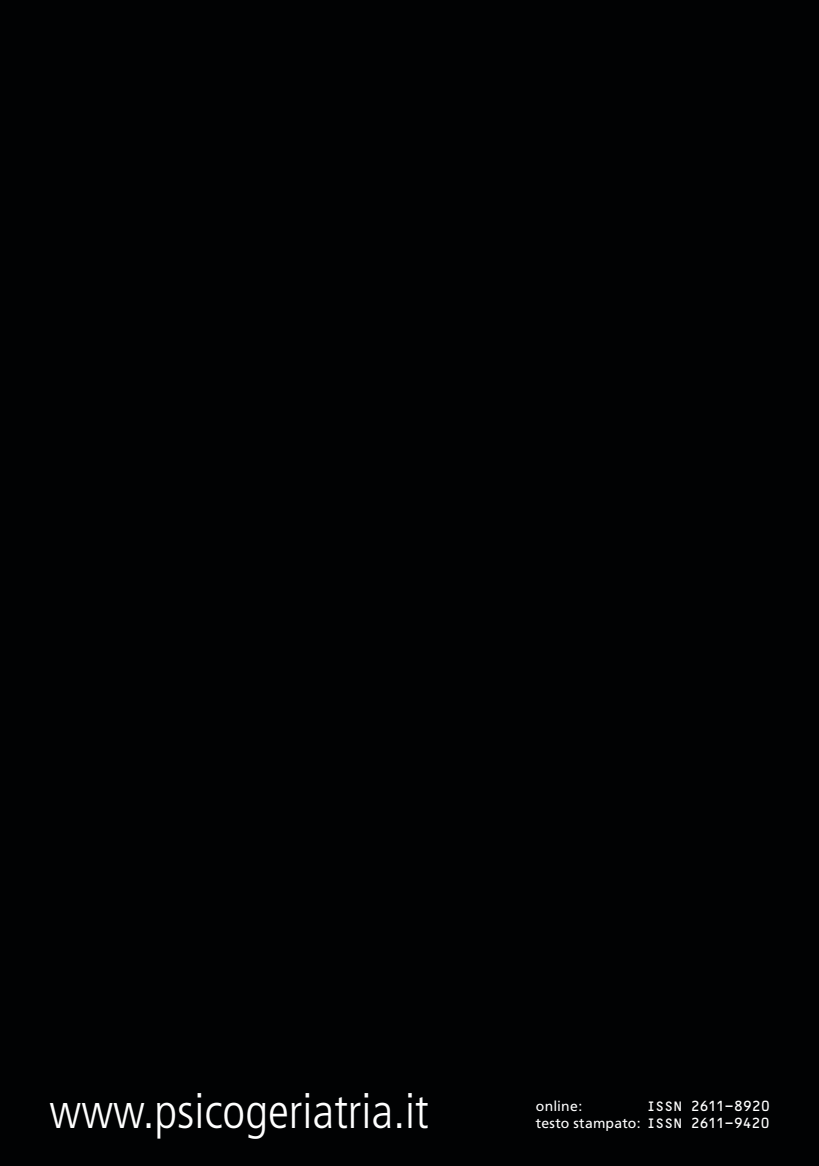
<style>
.page{position:relative;width:819px;height:1166px;background:#010203}
.page>*{position:absolute;margin:0;border:0;box-sizing:border-box;transform-origin:0 0}
.t1{font:300 condensed 49px "Frutiger";color:#fff}
.t2{font:14px "Frutiger";letter-spacing:.015em;color:#fff}
.t3{font:14px "OCRB";letter-spacing:-.09em;color:#fff}
.s1{font-family:"OCRB"}
</style>
<div class="page">
<h1 class="t1" style="left:50px;top:1083px;width:380px">www.psicogeriatria.it</h1>
<p class="t2" style="left:536px;top:1097px;width:48px">online:</p>
<p class="t3" style="left:646px;top:1098px;width:126px">ISSN 2611-8920</p>
<p class="t2" style="left:536px;top:1114px;width:236px">testo stampato: <span class="s1">ISSN 2611-9420</span></p>
</div>
